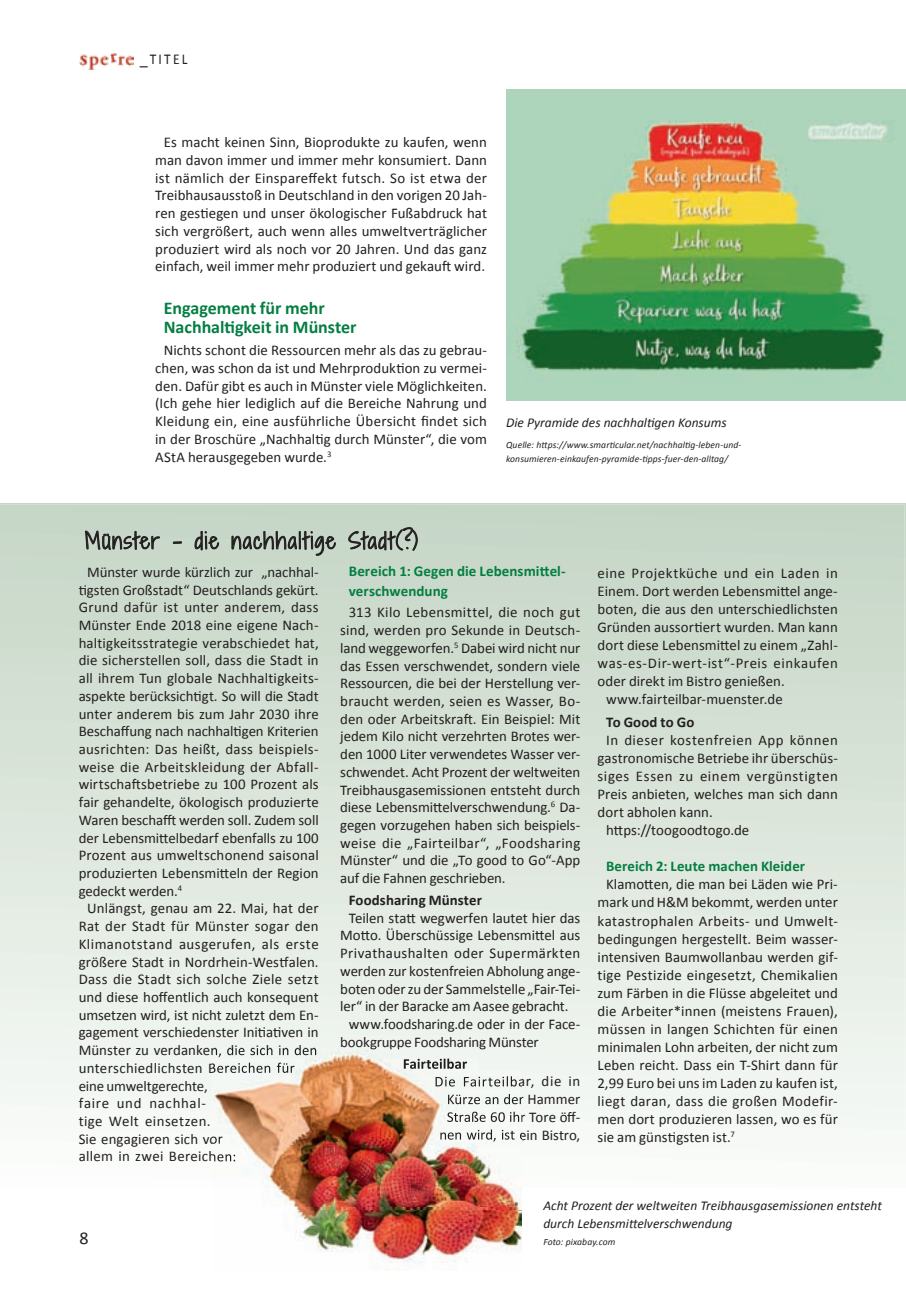
<style>
.page{position:relative;width:906px;height:1289px;background:#fff}
.page>*{position:absolute;margin:0;border:0;box-sizing:border-box;transform-origin:0 0}
.t1{font:21px "Shadows Into Light Two";letter-spacing:.08em;color:#231f20}
.t2{font:700 18px/19.5px "Calibri";color:#047e42}
.t3{font:18px "Calibri";color:#231f20}
.t4{font:700 15px/19.5px "Calibri";letter-spacing:.005em;color:#047e42}
.t5{font:15px "Calibri";letter-spacing:.17em;color:#231f20;scale:.9 1}
.t6{font:14.85px/17.7px "Calibri";letter-spacing:.005em;color:#231f20;text-align:justify}
.t7{font:14.85px "Calibri";letter-spacing:.025em;color:#231f20}
.t8{font:14.85px "Calibri";letter-spacing:.035em;color:#231f20}
.t9{font:14.85px "Calibri";letter-spacing:.03em;color:#231f20}
.t10{font:14.85px "Calibri";letter-spacing:.04em;color:#231f20}
.t11{font:700 14.85px "Calibri";letter-spacing:.005em;color:#231f20}
.t12{font:14.85px "Calibri";letter-spacing:-.015em;color:#231f20}
.t13{font:700 14.85px "Calibri";letter-spacing:.005em;color:#047e42}
.t14{font:14.85px "Calibri";letter-spacing:.045em;color:#231f20}
.t15{font:italic 13.5px/18px "Calibri";color:#231f20}
.t16{font:italic 9.6px/13.5px "Calibri";letter-spacing:.01em;color:#231f20}
.s1{font-size:18px}
</style>
<div class="page">
<img style="left:80px;top:53px;width:54px;height:16px">
<svg style="left:0;top:503px;width:906px;height:627px;background:#dbe5db"></svg>
<div style="left:80px;top:1044px;width:237px;height:28px;background:#f0f5f1"></div>
<div style="left:341px;top:1036px;width:197px;height:13px;background:#eff4ef"></div>
<div style="left:521px;top:1076px;width:59px;height:28px;background:#f2f6f3"></div>
<svg style="left:521px;top:1111px;width:59px;height:10px"></svg>
<svg style="left:521px;top:1129px;width:59px;height:11px"></svg>
<div style="left:506px;top:89px;width:400px;height:312px;background:#aed5bb"></div>
<img style="left:516px;top:121px;width:371px;height:250px">
<svg style="left:84px;top:516px;width:76px;height:34px;background:#a8b4a8"></svg>
<svg style="left:173px;top:541px;width:9px;height:3px"></svg>
<svg style="left:194px;top:530px;width:25px;height:21px"></svg>
<svg style="left:231px;top:503px;width:105px;height:53px;background:#b2bfb2"></svg>
<svg style="left:348px;top:526px;width:70px;height:25px;background:#9aa59b"></svg>
<img style="left:212px;top:1048px;width:309px;height:222px">
<img style="left:212px;top:1207px;width:309px;height:2px">
<img style="left:213px;top:1048px;width:104px;height:9px">
<img style="left:213px;top:1062px;width:82px;height:10px">
<svg style="left:212px;top:1133px;width:11px;height:28px"></svg>
<img style="left:213px;top:1151px;width:22px;height:10px">
<img style="left:341px;top:1048px;width:180px;height:1px">
<img style="left:404px;top:1058px;width:63px;height:10px">
<img style="left:435px;top:1076px;width:86px;height:12px">
<img style="left:448px;top:1093px;width:73px;height:11px">
<img style="left:447px;top:1111px;width:74px;height:10px">
<img style="left:440px;top:1128px;width:81px;height:1px">
<img style="left:440px;top:1129px;width:81px;height:12px">
<p class="t5" style="left:140px;top:50px;width:54px"><span class="s1">_</span>TiTel</p>
<p class="t6" style="left:155px;top:133px;width:333px;text-align:center">es macht keinen sinn, bioprodukte zu kaufen, wenn man davon immer und immer mehr konsumiert. Dann ist nämlich der Einspareffekt futsch. So ist etwa der Treibhausausstoß in Deutschland in den vorigen 20 Jah&shy;ren gestiegen und unser ökologischer Fußabdruck hat sich vergrößert, auch wenn alles umweltverträglicher produziert wird als noch vor 20 Jahren. Und das ganz einfach, weil immer mehr produziert und gekauft wird.</p>
<p class="t2" style="left:164px;top:298px;width:194px">Engagement für mehr<br>Nachhaltigkeit in münster</p>
<p class="t6" style="left:155px;top:341px;width:333px;text-indent:9px">nichts schont die ressourcen mehr als das zu gebrau&shy;chen, was schon da ist und Mehrproduktion zu vermei&shy;den. Dafür gibt es auch in Münster viele Möglichkeiten. (ich gehe hier lediglich auf die bereiche nahrung und Kleidung ein, eine ausführliche Übersicht findet sich in der Broschüre „Nachhaltig durch Münster“, die vom AstA herausgegeben wurde.<sup>3</sup></p>
<p class="t15" style="left:506px;top:412px;width:222px">Die Pyramide des nachhaltigen Konsums</p>
<p class="t16" style="left:506px;top:438px;width:237px">Quelle: https://www.smarticular.net/nachhaltig-leben-und&shy;konsumieren-einkaufen-pyramide-tipps-fuer-den-alltag/</p>
<h1 class="t1" style="left:85px;top:525px;width:334px">Münster – die nachhaltige Stadt(?)</h1>
<p class="t6" style="left:87px;top:563px;width:233px">Münster wurde kürzlich zur „nachhal-</p>
<p class="t6" style="left:79px;top:581px;width:241px">tigsten Großstadt“ Deutschlands gekürt.</p>
<p class="t7" style="left:79px;top:598px;width:241px">grund dafür ist unter anderem, dass</p>
<p class="t6" style="left:79px;top:616px;width:241px">Münster ende 2018 eine eigene nach-</p>
<p class="t6" style="left:79px;top:634px;width:242px">haltigkeitsstrategie verabschiedet hat,</p>
<p class="t6" style="left:79px;top:651px;width:241px">die sicherstellen soll, dass die stadt in</p>
<p class="t6" style="left:79px;top:669px;width:242px">all ihrem Tun globale nachhaltigkeits-</p>
<p class="t6" style="left:79px;top:687px;width:241px">aspekte berücksichtigt. So will die Stadt</p>
<p class="t6" style="left:79px;top:705px;width:241px">unter anderem bis zum Jahr 2030 ihre</p>
<p class="t6" style="left:79px;top:722px;width:241px">Beschaffung nach nachhaltigen Kriterien</p>
<p class="t6" style="left:79px;top:740px;width:241px">ausrichten: Das heißt, dass beispiels-</p>
<p class="t6" style="left:79px;top:758px;width:241px">weise die Arbeitskleidung der Abfall-</p>
<p class="t6" style="left:79px;top:775px;width:241px">wirtschaftsbetriebe zu 100 Prozent als</p>
<p class="t6" style="left:79px;top:793px;width:241px">fair gehandelte, ökologisch produzierte</p>
<p class="t6" style="left:79px;top:811px;width:241px">Waren beschafft werden soll. Zudem soll</p>
<p class="t6" style="left:79px;top:828px;width:241px">der Lebensmittelbedarf ebenfalls zu 100</p>
<p class="t6" style="left:79px;top:846px;width:241px">Prozent aus umweltschonend saisonal</p>
<p class="t6" style="left:79px;top:864px;width:241px">produzierten Lebensmitteln der region</p>
<p class="t6" style="left:79px;top:882px;width:105px">gedeckt werden.<sup>4</sup></p>
<p class="t6" style="left:87px;top:899px;width:233px">Unlängst, genau am 22. Mai, hat der</p>
<p class="t7" style="left:79px;top:916px;width:241px">rat der stadt für Münster sogar den</p>
<p class="t9" style="left:79px;top:934px;width:241px">Klimanotstand ausgerufen, als erste</p>
<p class="t6" style="left:79px;top:952px;width:241px">größere Stadt in Nordrhein-Westfalen.</p>
<p class="t7" style="left:79px;top:969px;width:241px">Dass die stadt sich solche ziele setzt</p>
<p class="t6" style="left:79px;top:988px;width:241px">und diese hoffentlich auch konsequent</p>
<p class="t6" style="left:79px;top:1005px;width:241px">umsetzen wird, ist nicht zuletzt dem en-</p>
<p class="t6" style="left:79px;top:1023px;width:241px">gagement verschiedenster Initiativen in</p>
<p class="t6" style="left:79px;top:1041px;width:240px">Münster zu verdanken, die sich in den</p>
<p class="t6" style="left:79px;top:1059px;width:218px">unterschiedlichsten bereichen für</p>
<p class="t6" style="left:79px;top:1076px;width:131px">eine umweltgerechte,</p>
<p class="t14" style="left:79px;top:1093px;width:129px">faire und nachhal-</p>
<p class="t9" style="left:79px;top:1111px;width:134px">tige Welt einsetzen.</p>
<p class="t6" style="left:79px;top:1129px;width:146px">sie engagieren sich vor</p>
<p class="t6" style="left:79px;top:1147px;width:159px">allem in zwei bereichen:</p>
<p class="t3" style="left:80px;top:1226px;width:11px">8</p>
<p class="t4" style="left:349px;top:561px;width:218px">Bereich 1: Gegen die Lebensmittel&shy;verschwendung</p>
<p class="t6" style="left:340px;top:603px;width:242px;text-indent:9px">313 Kilo lebensmittel, die noch gut sind, werden pro sekunde in Deutsch&shy;land weggeworfen.<sup>5</sup> Dabei wird nicht nur das essen verschwendet, sondern viele ressourcen, die bei der herstellung ver&shy;braucht werden, seien es Wasser, bo&shy;den oder Arbeitskraft. Ein Beispiel: Mit jedem Kilo nicht verzehrten brotes wer&shy;den 1000 liter verwendetes Wasser ver&shy;schwendet. Acht Prozent der weltweiten Treibhausgasemissionen entsteht durch diese Lebensmittelverschwendung.<sup>6</sup> Da&shy;gegen vorzugehen haben sich beispiels&shy;weise die „Fairteilbar“, „Foodsharing Münster“ und die „To good to go“-App auf die Fahnen geschrieben.</p>
<p class="t11" style="left:349px;top:890px;width:135px">foodsharing Münster</p>
<p class="t6" style="left:349px;top:909px;width:233px">Teilen statt wegwerfen lautet hier das</p>
<p class="t6" style="left:340px;top:926px;width:242px">Motto. Überschüssige Lebensmittel aus</p>
<p class="t7" style="left:340px;top:943px;width:242px">Privathaushalten oder supermärkten</p>
<p class="t6" style="left:340px;top:962px;width:241px">werden zur kostenfreien Abholung ange-</p>
<p class="t6" style="left:340px;top:979px;width:241px">boten oder zu der sammelstelle „Fair-Tei-</p>
<p class="t6" style="left:340px;top:997px;width:230px">ler“ in der baracke am Aasee gebracht.</p>
<p class="t6" style="left:349px;top:1015px;width:233px">www.foodsharing.de oder in der Face-</p>
<p class="t12" style="left:340px;top:1032px;width:200px">bookgruppe Foodsharing Münster</p>
<p class="t8" style="left:597px;top:563px;width:242px">eine Projektküche und ein laden in</p>
<p class="t6" style="left:597px;top:582px;width:242px">Einem. Dort werden Lebensmittel ange-</p>
<p class="t6" style="left:597px;top:600px;width:242px">boten, die aus den unterschiedlichsten</p>
<p class="t6" style="left:597px;top:618px;width:242px">Gründen aussortiert wurden. Man kann</p>
<p class="t6" style="left:597px;top:636px;width:242px">dort diese Lebensmittel zu einem „Zahl-</p>
<p class="t8" style="left:597px;top:654px;width:242px">was-es-Dir-wert-ist“-Preis einkaufen</p>
<p class="t6" style="left:597px;top:672px;width:189px">oder direkt im bistro genießen.</p>
<p class="t6" style="left:606px;top:690px;width:178px">www.fairteilbar-muenster.de</p>
<p class="t11" style="left:606px;top:712px;width:90px">to Good to Go</p>
<p class="t8" style="left:606px;top:730px;width:233px">in dieser kostenfreien App können</p>
<p class="t6" style="left:597px;top:749px;width:242px">gastronomische betriebe ihr überschüs-</p>
<p class="t10" style="left:597px;top:766px;width:242px">siges essen zu einem vergünstigten</p>
<p class="t6" style="left:597px;top:785px;width:242px">Preis anbieten, welches man sich dann</p>
<p class="t6" style="left:597px;top:803px;width:117px">dort abholen kann.</p>
<p class="t6" style="left:606px;top:821px;width:145px">https://toogoodtogo.de</p>
<p class="t13" style="left:606px;top:856px;width:201px">bereich 2: leute machen Kleider</p>
<p class="t6" style="left:597px;top:875px;width:242px;text-indent:9px">Klamotten, die man bei Läden wie Pri&shy;mark und h&amp;M bekommt, werden unter katastrophalen Arbeits- und Umwelt&shy;bedingungen hergestellt. beim wasser&shy;intensiven baumwollanbau werden gif&shy;tige Pestizide eingesetzt, Chemikalien zum Färben in die Flüsse abgeleitet und die Arbeiter*innen (meistens Frauen), müssen in langen schichten für einen minimalen lohn arbeiten, der nicht zum leben reicht. Dass ein T-shirt dann für 2,99 euro bei uns im laden zu kaufen ist, liegt daran, dass die großen Modefir&shy;men dort produzieren lassen, wo es für sie am günstigsten ist.<sup>7</sup></p>
<p class="t15" style="left:543px;top:1195px;width:340px">Acht Prozent der weltweiten Treibhausgasemissionen entsteht durch Lebensmittelverschwendung</p>
<p class="t16" style="left:543px;top:1234px;width:74px">Foto: pixabay.com</p>
</div>
